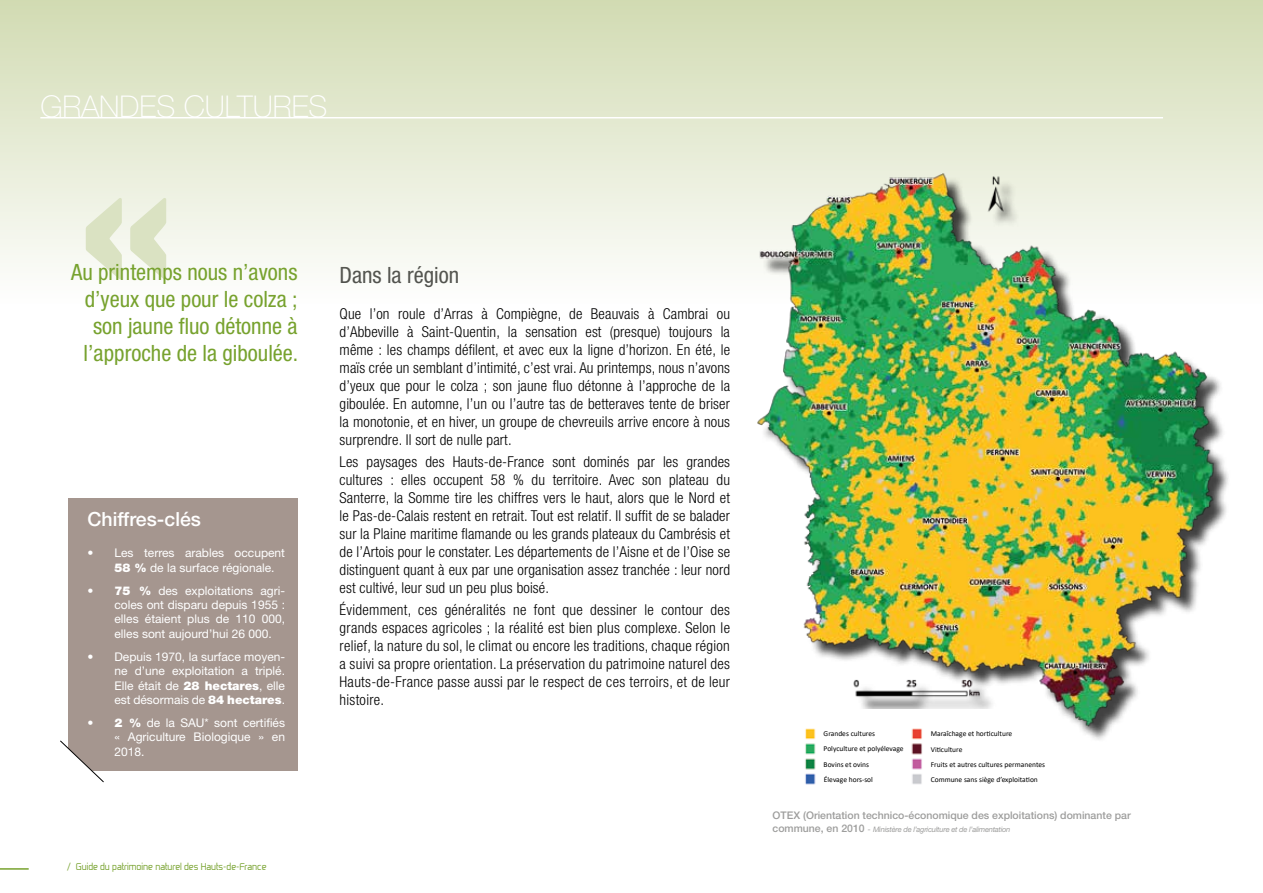
<style>
.page{position:relative;width:1263px;height:893px;background:#fff}
.page>*{position:absolute;margin:0;border:0;box-sizing:border-box;transform-origin:0 0}
.t1{font:300px "Poplar Std";color:#dae2c2}
.t2{font:100 30px "Helvetica Neue LT Std";color:#fff}
.t3{font:condensed 22.5px/27px "Helvetica Neue LT Std";color:#77a22e;text-align:right}
.t4{font:condensed 22.5px "Helvetica Neue LT Std";color:#4b4b4a}
.t5{font:500 19.5px "Helvetica Neue LT Std";color:#fff}
.t6{font:300 condensed 15px/18px "Helvetica Neue LT Std";letter-spacing:.01em;color:#000;text-align:justify}
.t7{font:12px/14.4px "Helvetica Neue LT Std";color:#fff;text-align:justify}
.t8{font:500 10.5px "Helvetica Neue LT Std";color:#9d9d9c}
.t9{font:9px "Venacti";color:#77a22e}
.t10{font:7.5px/15.3px "Calibri";color:#000}
.t11{font:italic 7.5px "Helvetica Neue LT Std";letter-spacing:-.03em;color:#9d9d9c}
.s1{font-weight:900}
.s2{font-weight:500;font-style:normal;font-size:10.5px}
</style>
<div class="page">
<hr style="left:0;top:868px;width:29px;height:2px;background:#77a22e">
<div style="left:0;top:0;width:1263px;height:304px;background:linear-gradient(to bottom,#d1dbb2,#fefefd)"></div>
<hr style="left:40px;top:117px;width:1123px;height:1px;background:#fff">
<div style="left:68px;top:499px;width:229px;height:272px;background:#a5968f"></div>
<svg style="left:60px;top:740px;width:44px;height:43px"></svg>
<img style="left:745px;top:146px;width:487px;height:594px">
<div style="left:795px;top:709px;width:254px;height:82px;background:#fff"></div>
<img style="left:805px;top:728px;width:118px;height:57px">
<div style="left:824px;top:730px;width:82px;height:61px;background:#fff"></div>
<h2 class="t2" style="left:40px;top:89px;width:289px">GRANDES CULTURES</h2>
<h1 class="t1" style="left:81px;top:75px;width:91px">«</h1>
<h3 class="t3" style="left:71px;top:259px;width:229px">Au printemps nous n’avons d’yeux que pour le colza ; son jaune fluo détonne à l’approche de la giboulée.</h3>
<h3 class="t5" style="left:88px;top:508px;width:115px">Chiffres-clés</h3>
<p class="t7" style="left:115px;top:546px;width:172px;text-indent:-27px">• Les terres arables occupent<br><span class="s1">58 %</span> de la surface régionale.</p>
<p class="t7" style="left:115px;top:583px;width:172px;text-indent:-27px"><span class="s1">• 75 %</span> des exploitations agri&shy;coles ont disparu depuis 1955 : elles étaient plus de 110 000, elles sont aujourd’hui 26 000.</p>
<p class="t7" style="left:115px;top:649px;width:172px;text-indent:-27px">• Depuis 1970, la surface moyen&shy;ne d’une exploitation a triplé.<br>Elle était de <span class="s1">28 hectares</span>, elle est désormais de <span class="s1">84 hectares</span>.</p>
<p class="t7" style="left:115px;top:715px;width:172px;text-indent:-27px"><span class="s1">• 2 %</span> de la SAU* sont certifiés « Agriculture Biologique » en 2018.</p>
<h3 class="t4" style="left:340px;top:262px;width:121px">Dans la région</h3>
<p class="t6" style="left:340px;top:304px;width:392px">Que l’on roule d’Arras à Compiègne, de Beauvais à Cambrai ou d’Abbeville à Saint-Quentin, la sensation est (presque) toujours la même : les champs défilent, et avec eux la ligne d’horizon. En été, le maïs crée un semblant d’intimité, c’est vrai. Au printemps, nous n’avons d’yeux que pour le colza ; son jaune fluo détonne à l’approche de la giboulée. En automne, l’un ou l’autre tas de betteraves tente de briser la monotonie, et en hiver, un groupe de chevreuils arrive encore à nous surprendre. Il sort de nulle part.</p>
<p class="t6" style="left:340px;top:452px;width:392px">Les paysages des Hauts-de-France sont dominés par les grandes cultures : elles occupent 58 % du territoire. Avec son plateau du Santerre, la Somme tire les chiffres vers le haut, alors que le Nord et le Pas-de-Calais restent en retrait. Tout est relatif. Il suffit de se balader sur la Plaine maritime flamande ou les grands plateaux du Cambrésis et de l’Artois pour le constater. Les départements de l’Aisne et de l’Oise se distinguent quant à eux par une organisation assez tranchée : leur nord est cultivé, leur sud un peu plus boisé.</p>
<p class="t6" style="left:340px;top:601px;width:392px">Évidemment, ces généralités ne font que dessiner le contour des grands espaces agricoles ; la réalité est bien plus complexe. Selon le relief, la nature du sol, le climat ou encore les traditions, chaque région a suivi sa propre orientation. La préservation du patrimoine naturel des Hauts-de-France passe aussi par le respect de ces terroirs, et de leur histoire.</p>
<p class="t9" style="left:67px;top:860px;width:201px">/ Guide du patrimoine naturel des Hauts-de-France</p>
<p class="t10" style="left:824px;top:725px;width:81px">Grandes cultures<br>Polyculture et polyélevage<br>Bovins et ovins<br>Élevage hors-sol</p>
<p class="t10" style="left:931px;top:726px;width:116px">Maraîchage et horticulture<br>Viticulture<br>Fruits et autres cultures permanentes<br>Commune sans siège d’exploitation</p>
<p class="t8" style="left:772px;top:809px;width:360px">OTEX (Orientation technico-économique des exploitations) dominante par</p>
<p class="t11" style="left:772px;top:824px;width:239px"><span class="s2">commune, en 2010</span> - Ministère de l’agriculture et de l’alimentation</p>
</div>
